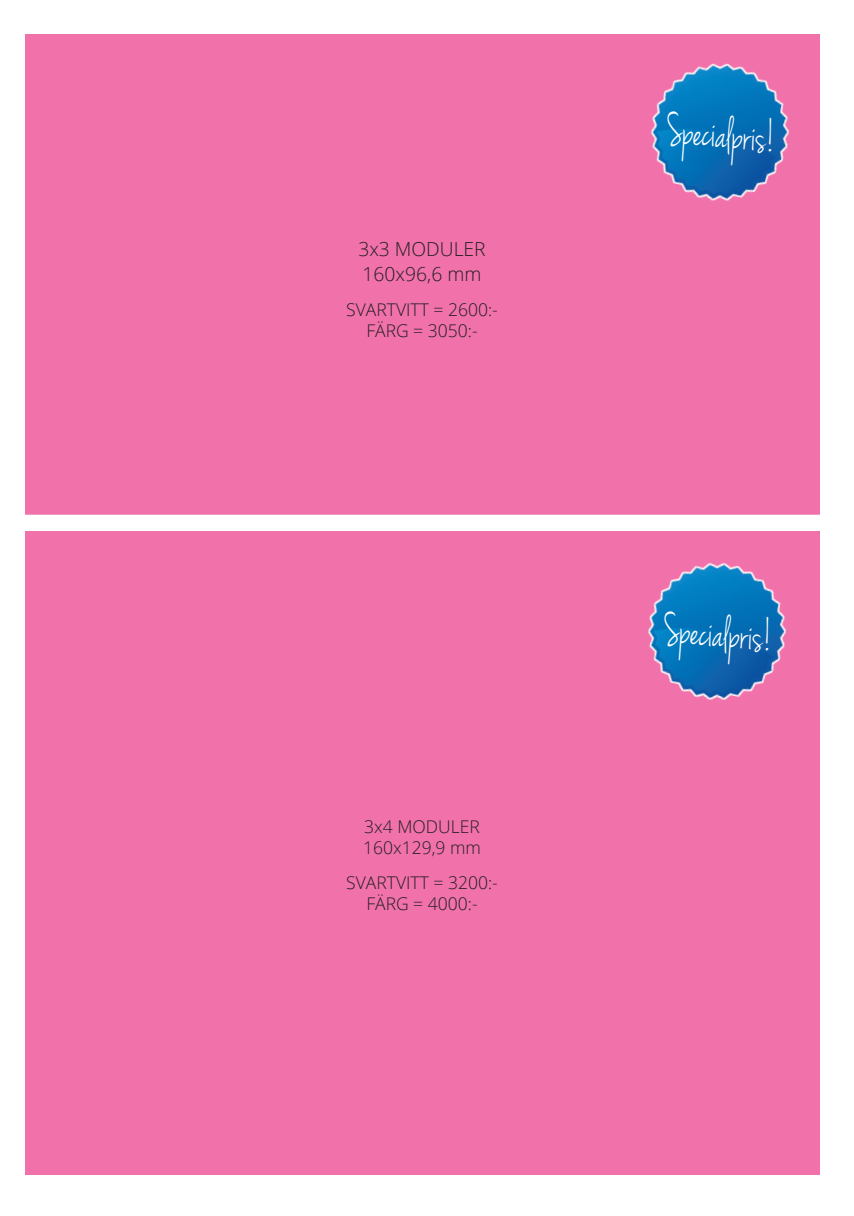
<style>
.page{position:relative;width:854px;height:1216px;background:#fff}
.page>*{position:absolute;margin:0;border:0;box-sizing:border-box;transform-origin:0 0}
.t1{font:47.25px "Jenna Sue";color:#fff;scale:.77 1}
.t2{font:300 19.25px "Open Sans";color:#231f20}
.t3{font:300 17.5px "Open Sans";color:#231f20}
</style>
<div class="page">
<div style="left:25px;top:35px;width:794px;height:479px;background:#f171ab"></div>
<div style="left:25px;top:530px;width:794px;height:644px;background:#f171ab"></div>
<img style="left:647px;top:562px;width:139px;height:138px">
<img style="left:650px;top:63px;width:139px;height:138px">
<p class="t2" style="left:358px;top:236px;width:129px">3x3 MODULER</p>
<p class="t2" style="left:362px;top:261px;width:120px">160x96,6 mm</p>
<p class="t3" style="left:346px;top:298px;width:153px">SVARTVITT = 2600:-</p>
<p class="t3" style="left:366px;top:319px;width:113px">FÄRG = 3050:-</p>
<p class="t3" style="left:364px;top:814px;width:117px">3x4 MODULER</p>
<p class="t3" style="left:363px;top:835px;width:119px">160x129,9 mm</p>
<p class="t3" style="left:346px;top:870px;width:153px">SVARTVITT = 3200:-</p>
<p class="t3" style="left:366px;top:891px;width:113px">FÄRG = 4000:-</p>
<p class="t1" style="left:669px;top:101px;width:143px;rotate:5deg">Specialpris!</p>
<p class="t1" style="left:666px;top:600px;width:143px;rotate:5deg">Specialpris!</p>
</div>
